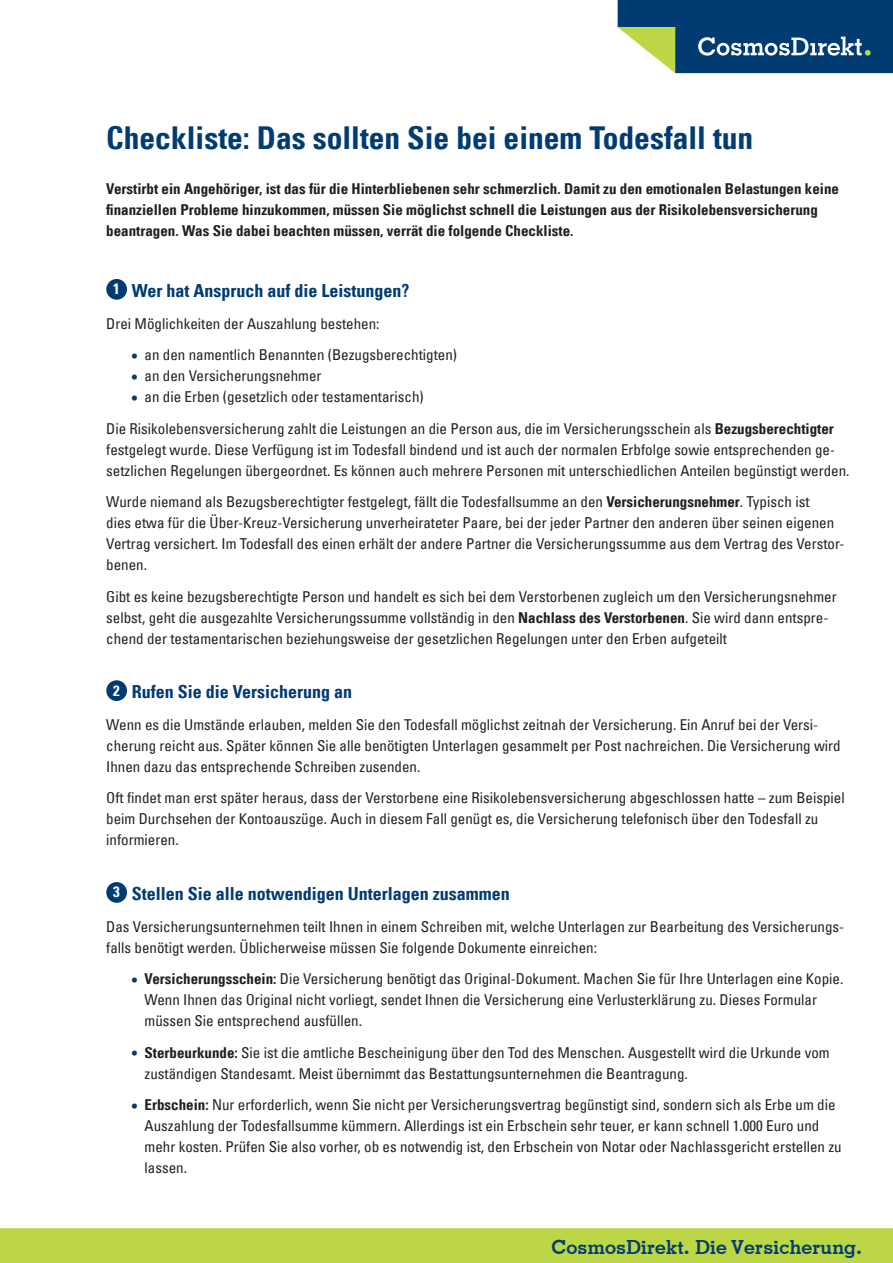
<style>
.page{position:relative;width:893px;height:1263px;background:#fff}
.page>*{position:absolute;margin:0;border:0;box-sizing:border-box;transform-origin:0 0}
.t1{font:700 condensed 31.5px "Univers LT";color:#003c72}
.t2{font:700 19.5px "Geometric Slab 703 BT";letter-spacing:.01em;color:#003c72}
.t3{font:700 condensed 18px "Univers LT";color:#003c72}
.t4{font:condensed 15px/21px "Univers LT";color:#231f20}
.t5{font:700 condensed 15px/21px "Univers LT";color:#231f20}
.t6{font:700 condensed 15px "Univers LT";color:#fff}
.s1{font-size:16.5px;color:#003c72}
.s2{font-weight:700}
</style>
<div class="page">
<div style="left:1px;top:1229px;width:891px;height:33px;background:#bcd646"></div>
<div style="left:0;top:1228px;width:893px;height:35px;border:2px solid #bcd646"></div>
<div style="left:106px;top:279px;width:21px;height:21px;background:#003c72;border-radius:50%"></div>
<div style="left:106px;top:680px;width:21px;height:21px;background:#003c72;border-radius:50%"></div>
<div style="left:106px;top:882px;width:21px;height:21px;background:#003c72;border-radius:50%"></div>
<svg style="left:618px;top:0;width:275px;height:73px;background:#2e5f81"></svg>
<p class="t1" style="left:106px;top:119px;width:648px">Checkliste: Das sollten Sie bei einem Todesfall tun</p>
<p class="t5" style="left:106px;top:178px;width:734px">Verstirbt ein Angehöriger, ist das für die Hinterbliebenen sehr schmerzlich. Damit zu den emotionalen Belastungen keine finanziellen Probleme hinzukommen, müssen Sie möglichst schnell die Leistungen aus der Risikolebensversicherung beantragen. Was Sie dabei beachten müssen, verrät die folgende Checkliste.</p>
<p class="t6" style="left:113px;top:280px;width:8px">1</p>
<p class="t3" style="left:132px;top:280px;width:279px">Wer hat Anspruch auf die Leistungen?</p>
<p class="t4" style="left:106px;top:312px;width:275px">Drei Möglichkeiten der Auszahlung bestehen:</p>
<p class="t4" style="left:132px;top:344px;width:327px"><span class="s1">•</span> an den namentlich Benannten (Bezugsberechtigten)</p>
<p class="t4" style="left:132px;top:365px;width:191px"><span class="s1">•</span> an den Versicherungsnehmer</p>
<p class="t4" style="left:132px;top:386px;width:293px"><span class="s1">•</span> an die Erben (gesetzlich oder testamentarisch)</p>
<p class="t4" style="left:106px;top:417px;width:745px">Die Risikolebensversicherung zahlt die Leistungen an die Person aus, die im Versicherungsschein als <span class="s2">Bezugsberechtigter </span>festgelegt wurde. Diese Verfügung ist im Todesfall bindend und ist auch der normalen Erbfolge sowie entsprechenden ge&shy;setzlichen Regelungen übergeordnet. Es können auch mehrere Personen mit unterschiedlichen Anteilen begünstigt werden.</p>
<p class="t4" style="left:106px;top:491px;width:740px">Wurde niemand als Bezugsberechtigter festgelegt, fällt die Todesfallsumme an den <span class="s2">Versicherungsnehmer</span>. Typisch ist<br>dies etwa für die Über-Kreuz-Versicherung unverheirateter Paare, bei der jeder Partner den anderen über seinen eigenen Vertrag versichert. Im Todesfall des einen erhält der andere Partner die Versicherungssumme aus dem Vertrag des Verstor&shy;benen.</p>
<p class="t4" style="left:106px;top:585px;width:732px">Gibt es keine bezugsberechtigte Person und handelt es sich bei dem Verstorbenen zugleich um den Versicherungsnehmer selbst, geht die ausgezahlte Versicherungssumme vollständig in den <span class="s2">Nachlass des Verstorbenen</span>. Sie wird dann entspre&shy;chend der testamentarischen beziehungsweise der gesetzlichen Regelungen unter den Erben aufgeteilt</p>
<p class="t6" style="left:113px;top:681px;width:8px">2</p>
<p class="t3" style="left:132px;top:681px;width:222px">Rufen Sie die Versicherung an</p>
<p class="t4" style="left:106px;top:714px;width:736px">Wenn es die Umstände erlauben, melden Sie den Todesfall möglichst zeitnah der Versicherung. Ein Anruf bei der Versi&shy;cherung reicht aus. Später können Sie alle benötigten Unterlagen gesammelt per Post nachreichen. Die Versicherung wird<br>Ihnen dazu das entsprechende Schreiben zusenden.</p>
<p class="t4" style="left:106px;top:787px;width:740px">Oft findet man erst später heraus, dass der Verstorbene eine Risikolebensversicherung abgeschlossen hatte – zum Beispiel beim Durchsehen der Kontoauszüge. Auch in diesem Fall genügt es, die Versicherung telefonisch über den Todesfall zu informieren.</p>
<p class="t6" style="left:113px;top:883px;width:8px">3</p>
<p class="t3" style="left:132px;top:883px;width:380px">Stellen Sie alle notwendigen Unterlagen zusammen</p>
<p class="t4" style="left:106px;top:915px;width:739px">Das Versicherungsunternehmen teilt Ihnen in einem Schreiben mit, welche Unterlagen zur Bearbeitung des Versicherungs&shy;falls benötigt werden. Üblicherweise müssen Sie folgende Dokumente einreichen:</p>
<p class="t4" style="left:145px;top:968px;width:700px;text-indent:-13px"><span class="s1">•</span> <span class="s2">Versicherungsschein:</span> Die Versicherung benötigt das Original-Dokument. Machen Sie für Ihre Unterlagen eine Kopie.<br>Wenn Ihnen das Original nicht vorliegt, sendet Ihnen die Versicherung eine Verlusterklärung zu. Dieses Formular müssen Sie entsprechend ausfüllen.</p>
<p class="t4" style="left:145px;top:1041px;width:687px;text-indent:-13px"><span class="s1">•</span> <span class="s2">Sterbeurkunde:</span> Sie ist die amtliche Bescheinigung über den Tod des Menschen. Ausgestellt wird die Urkunde vom zuständigen Standesamt. Meist übernimmt das Bestattungsunternehmen die Beantragung.</p>
<p class="t4" style="left:145px;top:1094px;width:699px;text-indent:-13px"><span class="s1">•</span> <span class="s2">Erbschein:</span> Nur erforderlich, wenn Sie nicht per Versicherungsvertrag begünstigt sind, sondern sich als Erbe um die Auszahlung der Todesfallsumme kümmern. Allerdings ist ein Erbschein sehr teuer, er kann schnell 1.000 Euro und mehr kosten. Prüfen Sie also vorher, ob es notwendig ist, den Erbschein von Notar oder Nachlassgericht erstellen zu lassen.</p>
<p class="t2" style="left:551px;top:1235px;width:312px">CosmosDirekt. Die Versicherung.</p>
</div>
